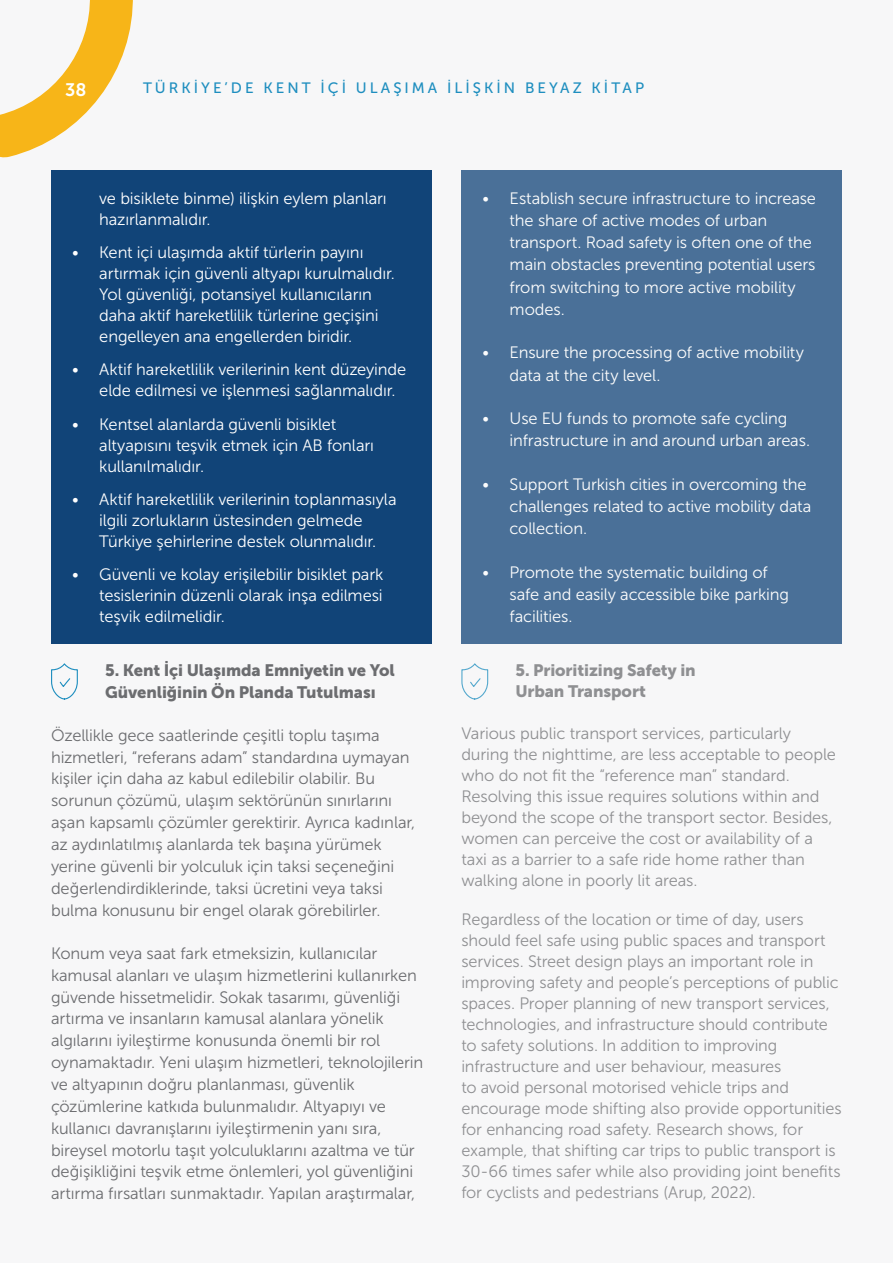
<style>
.page{position:relative;width:893px;height:1263px;background:#f7f7f8}
.page>*{position:absolute;margin:0;border:0;box-sizing:border-box;transform-origin:0 0}
.t1{font:18px "Museo Sans 700";color:#fff}
.t2{font:16.5px/21px "Museo Sans 300";letter-spacing:-.01em;color:#6c6d70}
.t3{font:16.5px/21px "Museo Sans 300";letter-spacing:-.01em;color:#fff}
.t4{font:16.5px/21.9px "Museo Sans 900";letter-spacing:-.005em;color:#6c6d70}
.t5{font:15px "Museo Sans 500";letter-spacing:.2em;color:#1e8ebf}
</style>
<div class="page">
<svg style="left:0;top:0;width:133px;height:158px"></svg>
<div style="left:51px;top:170px;width:381px;height:473px;background:#114478"></div>
<div style="left:461px;top:170px;width:381px;height:473px;background:#4a7098"></div>
<svg style="left:51px;top:663px;width:27px;height:37px"></svg>
<svg style="left:461px;top:663px;width:28px;height:37px"></svg>
<p class="t1" style="left:65px;top:79px;width:23px">38</p>
<p class="t5" style="left:143px;top:80px;width:503px">TÜRKİYE’DE KENT İÇİ ULAŞIMA İLİŞKİN BEYAZ KİTAP</p>
<p class="t3" style="left:99px;top:187px;width:289px;line-height:21.8px">ve bisiklete binme) ilişkin eylem planları hazırlanmalıdır.</p>
<p class="t3" style="left:99px;top:242px;width:297px;text-indent:-27px">• Kent içi ulaşımda aktif türlerin payını artırmak için güvenli altyapı kurulmalıdır.<br>Yol güvenliği, potansiyel kullanıcıların daha aktif hareketlilik türlerine geçişini engelleyen ana engellerden biridir.</p>
<p class="t3" style="left:99px;top:359px;width:309px;text-indent:-27px">• Aktif hareketlilik verilerinin kent düzeyinde elde edilmesi ve işlenmesi sağlanmalıdır.</p>
<p class="t3" style="left:99px;top:413px;width:276px;text-indent:-27px">• Kentsel alanlarda güvenli bisiklet altyapısını teşvik etmek için AB fonları kullanılmalıdır.</p>
<p class="t3" style="left:72px;top:489px;width:326px;text-align:center">• Aktif hareketlilik verilerinin toplanmasıyla ilgili zorlukların üstesinden gelmede<br>Türkiye şehirlerine destek olunmalıdır.</p>
<p class="t3" style="left:99px;top:564px;width:286px;text-align:justify;text-indent:-27px">• Güvenli ve kolay erişilebilir bisiklet park tesislerinin düzenli olarak inşa edilmesi teşvik edilmelidir.</p>
<p class="t4" style="left:105px;top:659px;width:291px">5. Kent İçi Ulaşımda Emniyetin ve Yol<br>Güvenliğinin Ön Planda Tutulması</p>
<p class="t2" style="left:51px;top:724px;width:366px;line-height:21.9px">Özellikle gece saatlerinde çeşitli toplu taşıma hizmetleri, “referans adam” standardına uymayan kişiler için daha az kabul edilebilir olabilir. Bu sorunun çözümü, ulaşım sektörünün sınırlarını aşan kapsamlı çözümler gerektirir. Ayrıca kadınlar, az aydınlatılmış alanlarda tek başına yürümek yerine güvenli bir yolculuk için taksi seçeneğini değerlendirdiklerinde, taksi ücretini veya taksi bulma konusunu bir engel olarak görebilirler.</p>
<p class="t2" style="left:51px;top:942px;width:374px;line-height:21.9px">Konum veya saat fark etmeksizin, kullanıcılar kamusal alanları ve ulaşım hizmetlerini kullanırken güvende hissetmelidir. Sokak tasarımı, güvenliği artırma ve insanların kamusal alanlara yönelik algılarını iyileştirme konusunda önemli bir rol oynamaktadır. Yeni ulaşım hizmetleri, teknolojilerin ve altyapının doğru planlanması, güvenlik çözümlerine katkıda bulunmalıdır. Altyapıyı ve kullanıcı davranışlarını iyileştirmenin yanı sıra, bireysel motorlu taşıt yolculuklarını azaltma ve tür değişikliğini teşvik etme önlemleri, yol güvenliğini artırma fırsatları sunmaktadır. Yapılan araştırmalar,</p>
<p class="t3" style="left:510px;top:187px;width:308px;line-height:22.2px;text-indent:-27px">• Establish secure infrastructure to increase the share of active modes of urban transport. Road safety is often one of the main obstacles preventing potential users from switching to more active mobility modes.</p>
<p class="t3" style="left:510px;top:342px;width:296px;line-height:22.2px;text-indent:-27px">• Ensure the processing of active mobility data at the city level.</p>
<p class="t3" style="left:510px;top:407px;width:302px;line-height:22.2px;text-indent:-27px">• Use EU funds to promote safe cycling infrastructure in and around urban areas.</p>
<p class="t3" style="left:510px;top:473px;width:303px;line-height:22.2px;text-indent:-27px">• Support Turkish cities in overcoming the challenges related to active mobility data collection.</p>
<p class="t3" style="left:510px;top:561px;width:281px;line-height:22.2px;text-indent:-27px">• Promote the systematic building of safe and easily accessible bike parking facilities.</p>
<p class="t4" style="left:515px;top:659px;width:182px;line-height:21px">5. Prioritizing Safety in<br>Urban Transport</p>
<p class="t2" style="left:461px;top:723px;width:376px">Various public transport services, particularly during the nighttime, are less acceptable to people who do not fit the “reference man” standard.<br>Resolving this issue requires solutions within and beyond the scope of the transport sector. Besides, women can perceive the cost or availability of a taxi as a barrier to a safe ride home rather than walking alone in poorly lit areas.</p>
<p class="t2" style="left:461px;top:909px;width:382px">Regardless of the location or time of day, users should feel safe using public spaces and transport services. Street design plays an important role in improving safety and people’s perceptions of public spaces. Proper planning of new transport services, technologies, and infrastructure should contribute to safety solutions. In addition to improving infrastructure and user behaviour, measures<br>to avoid personal motorised vehicle trips and encourage mode shifting also provide opportunities for enhancing road safety. Research shows, for example, that shifting car trips to public transport is 30-66 times safer while also providing joint benefits for cyclists and pedestrians (Arup, 2022).</p>
</div>
